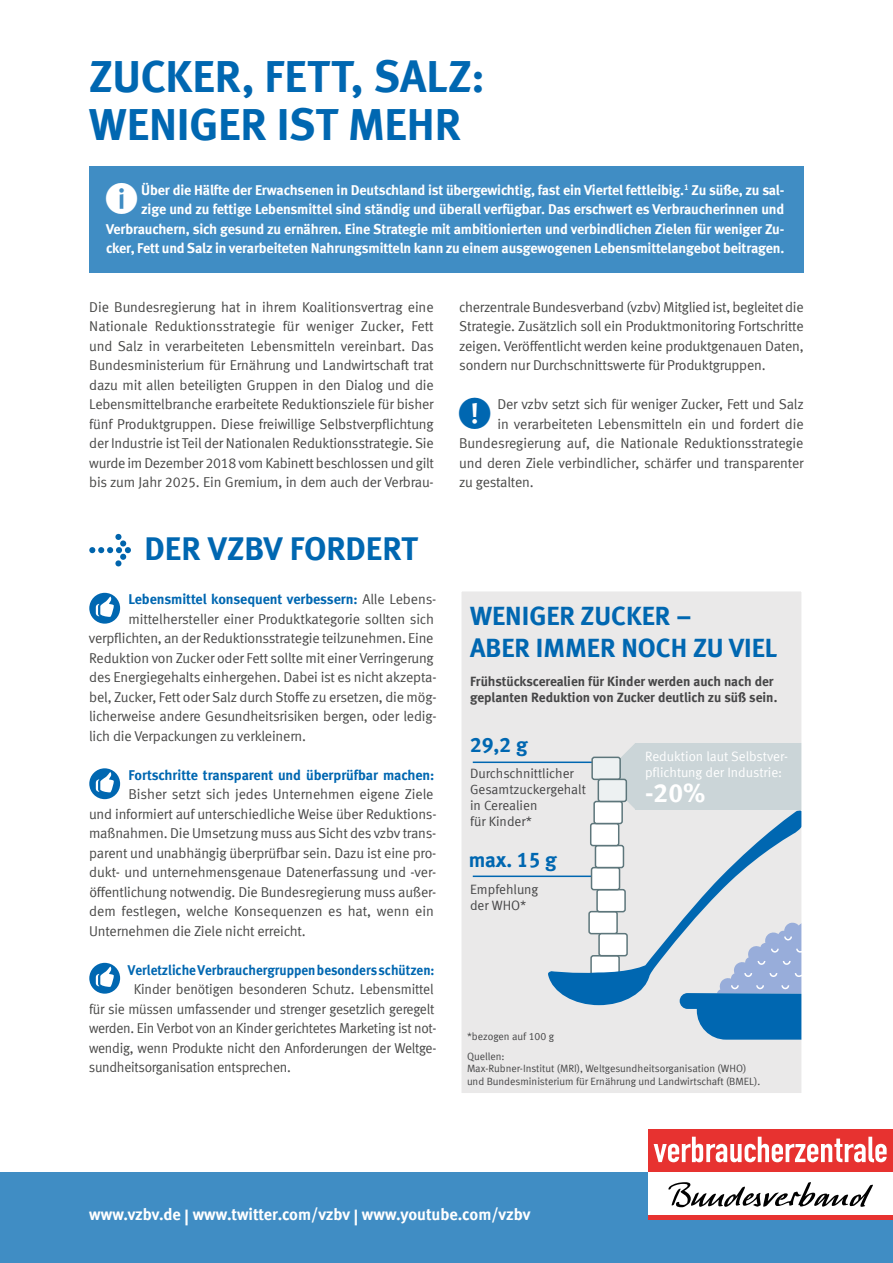
<style>
.page{position:relative;width:893px;height:1263px;background:#fff}
.page>*{position:absolute;margin:0;border:0;box-sizing:border-box;transform-origin:0 0}
.t1{font:700 45px/48px "VZ Meta LF";color:#0067b1}
.t2{font:700 33px "VZ Meta LF";color:#0067b1}
.t3{font:700 26.55px/31.8px "VZ Meta LF";color:#0067b1}
.t4{font:700 26.55px "VZ Meta LF";color:#fff}
.t5{font:700 21px "VZ Meta LF";color:#0067b1}
.t6{font:700 16.5px "VZ Meta LF";color:#fff}
.t7{font:14.25px/19.5px "VZ Meta LF";letter-spacing:-.01em;color:#494948;text-align:justify}
.t8{font:700 14.25px/19.5px "VZ Meta LF";letter-spacing:-.01em;color:#fff;text-align:right}
.t9{font:700 14.25px "VZ Meta LF";letter-spacing:-.005em;color:#0067b1}
.t10{font:700 14.25px "VZ Meta LF";letter-spacing:-.005em;color:#0067b1;scale:.94 1}
.t11{font:700 13.5px/16.2px "VZ Meta LF";color:#464647}
.t12{font:13.5px/16.2px "VZ Meta LF";color:#464647}
.t13{font:13.5px/16.2px "VZ Meta LF";color:#fff}
.t14{font:10.5px/12.6px "VZ Meta LF";color:#464647}
.s1{font-weight:400;color:#494948}
</style>
<div class="page">
<div style="left:0;top:1172px;width:893px;height:91px;background:#408dc4"></div>
<div style="left:89px;top:166px;width:715px;height:107px;background:#408dc4"></div>
<div style="left:648px;top:1129px;width:245px;height:43px;background:#e73230"></div>
<svg style="left:654px;top:1137px;width:233px;height:25px"></svg>
<div style="left:648px;top:1172px;width:245px;height:43px;background:#fff"></div>
<div style="left:648px;top:1215px;width:245px;height:5px;background:#e73230"></div>
<svg style="left:668px;top:1182px;width:205px;height:25px"></svg>
<svg style="left:89px;top:534px;width:42px;height:32px"></svg>
<div style="left:89px;top:593px;width:31px;height:31px;background:#0067b1;border-radius:50%"></div>
<svg style="left:96px;top:596px;width:18px;height:21px"></svg>
<div style="left:89px;top:768px;width:31px;height:31px;background:#0067b1;border-radius:50%"></div>
<svg style="left:96px;top:771px;width:18px;height:21px"></svg>
<div style="left:459px;top:589px;width:345px;height:506px;background:#eae9e9"></div>
<svg style="left:602px;top:744px;width:33px;height:65px"></svg>
<hr style="left:473px;top:761px;width:135px;height:2px;background:#0067b1">
<hr style="left:473px;top:875px;width:135px;height:2px;background:#0067b1">
<div style="left:635px;top:743px;width:168px;height:67px;background:#cbd5d8"></div>
<svg style="left:680px;top:1005px;width:121px;height:35px"></svg>
<div style="left:592px;top:757px;width:28px;height:22px;background:#edf1f2;border-radius:2px"></div>
<div style="left:591px;top:757px;width:30px;height:23px;border:2px solid #5d767b;border-radius:2px"></div>
<div style="left:594px;top:801px;width:28px;height:22px;background:#fff;border-radius:2px"></div>
<div style="left:593px;top:801px;width:30px;height:23px;border:2px solid #5d767b;border-radius:2px"></div>
<div style="left:598px;top:779px;width:28px;height:22px;background:#edf1f2;border-radius:2px"></div>
<div style="left:598px;top:779px;width:29px;height:23px;border:2px solid #5d767b;border-radius:2px"></div>
<svg style="left:548px;top:809px;width:253px;height:196px"></svg>
<div style="left:457px;top:587px;width:349px;height:510px;border:4px solid #fff"></div>
<div style="left:89px;top:963px;width:31px;height:31px;background:#0067b1;border-radius:50%"></div>
<svg style="left:96px;top:966px;width:18px;height:21px"></svg>
<h1 class="t1" style="left:89px;top:52px;width:397px">ZUCKER, FETT, SALZ:<br>WENIGER IST MEHR</h1>
<p class="t8" style="left:106px;top:180px;width:680px">Über die Hälfte der Erwachsenen in Deutschland ist übergewichtig, fast ein Viertel fettleibig.<sup>1</sup> Zu süße, zu sal-<br>zige und zu fettige Lebensmittel sind ständig und überall verfügbar. Das erschwert es Verbraucherinnen und Verbrauchern, sich gesund zu ernähren. Eine Strategie mit ambitionierten und verbindlichen Zielen für weniger Zu&shy;cker, Fett und Salz in verarbeiteten Nahrungsmitteln kann zu einem ausgewogenen Lebensmittelangebot beitragen.</p>
<p class="t7" style="left:89px;top:297px;width:346px">Die Bundesregierung hat in ihrem Koalitionsvertrag eine Nationale Reduktionsstrategie für weniger Zucker, Fett und Salz in verarbeiteten Lebensmitteln vereinbart. Das Bundesministerium für Ernährung und Landwirtschaft trat dazu mit allen beteiligten Gruppen in den Dialog und die Lebensmittelbranche erarbeitete Reduktionsziele für bisher fünf Produktgruppen. Diese freiwillige Selbstverpflichtung der Industrie ist Teil der Nationalen Reduktionsstrategie. Sie wurde im Dezember 2018 vom Kabinett beschlossen und gilt bis zum Jahr 2025. Ein Gremium, in dem auch der Verbrau-</p>
<p class="t7" style="left:459px;top:297px;width:346px">cherzentrale Bundesverband (vzbv) Mitglied ist, begleitet die Strategie. Zusätzlich soll ein Produktmonitoring Fortschritte zeigen. Veröffentlicht werden keine produktgenauen Daten, sondern nur Durchschnittswerte für Produktgruppen.</p>
<p class="t7" style="left:497px;top:394px;width:308px">Der vzbv setzt sich für weniger Zucker, Fett und Salz</p>
<p class="t7" style="left:497px;top:414px;width:308px">in verarbeiteten Lebensmitteln ein und fordert die</p>
<p class="t7" style="left:459px;top:433px;width:346px">Bundesregierung auf, die Nationale Reduktionsstrategie</p>
<p class="t7" style="left:459px;top:453px;width:346px">und deren Ziele verbindlicher, schärfer und transparenter</p>
<p class="t7" style="left:459px;top:472px;width:76px">zu gestalten.</p>
<h2 class="t2" style="left:145px;top:529px;width:275px">DER VZBV FORDERT</h2>
<p class="t9" style="left:129px;top:591px;width:309px">Lebensmittel konsequent verbessern: <span class="s1">Alle Lebens-</span></p>
<p class="t7" style="left:128px;top:609px;width:307px">mittelhersteller einer Produktkategorie sollten sich</p>
<p class="t7" style="left:89px;top:628px;width:346px">verpflichten, an der Reduktionsstrategie teilzunehmen. Eine</p>
<p class="t7" style="left:89px;top:648px;width:346px">Reduktion von Zucker oder Fett sollte mit einer Verringerung</p>
<p class="t7" style="left:89px;top:667px;width:349px">des Energiegehalts einhergehen. Dabei ist es nicht akzepta-</p>
<p class="t7" style="left:89px;top:687px;width:349px">bel, Zucker, Fett oder Salz durch Stoffe zu ersetzen, die mög-</p>
<p class="t7" style="left:89px;top:706px;width:349px">licherweise andere Gesundheitsrisiken bergen, oder ledig-</p>
<p class="t7" style="left:89px;top:726px;width:219px">lich die Verpackungen zu verkleinern.</p>
<p class="t9" style="left:129px;top:766px;width:307px">Fortschritte transparent und überprüfbar machen:</p>
<p class="t7" style="left:89px;top:784px;width:349px;text-align:left;text-indent:39px">Bisher setzt sich jedes Unternehmen eigene Ziele und informiert auf unterschiedliche Weise über Reduktions&shy;maßnahmen. Die Umsetzung muss aus Sicht des vzbv trans&shy;parent und unabhängig überprüfbar sein. Dazu ist eine pro&shy;dukt- und unternehmensgenaue Datenerfassung und -ver&shy;öffentlichung notwendig. Die Bundesregierung muss außer&shy;dem festlegen, welche Konsequenzen es hat, wenn ein Unternehmen die Ziele nicht erreicht.</p>
<p class="t10" style="left:128px;top:961px;width:328px">Verletzliche Verbrauchergruppen besonders schützen:</p>
<p class="t7" style="left:89px;top:979px;width:349px;text-align:left;text-indent:45px">Kinder benötigen besonderen Schutz. Lebensmittel für sie müssen umfassender und strenger gesetzlich geregelt werden. Ein Verbot von an Kinder gerichtetes Marketing ist not&shy;wendig, wenn Produkte nicht den Anforderungen der Weltge&shy;sundheitsorganisation entsprechen.</p>
<h3 class="t3" style="left:470px;top:600px;width:309px">WENIGER ZUCKER –<br>ABER IMMER NOCH ZU VIEL</h3>
<p class="t11" style="left:470px;top:673px;width:309px">Frühstückscerealien für Kinder werden auch nach der geplanten Reduktion von Zucker deutlich zu süß sein.</p>
<h3 class="t5" style="left:470px;top:732px;width:59px">29,2 g</h3>
<p class="t12" style="left:470px;top:765px;width:117px">Durchschnittlicher<br>Gesamtzuckergehalt in Cerealien<br>für Kinder*</p>
<h3 class="t5" style="left:469px;top:847px;width:90px">max. 15 g</h3>
<p class="t12" style="left:470px;top:881px;width:70px">Empfehlung der WHO*</p>
<p class="t14" style="left:467px;top:1029px;width:89px">*bezogen auf 100 g</p>
<p class="t13" style="left:645px;top:748px;width:145px">Reduktion laut Selbstver&shy;pflichtung der Industrie:</p>
<h3 class="t4" style="left:645px;top:777px;width:62px">-20%</h3>
<p class="t14" style="left:467px;top:1049px;width:295px">Quellen:<br>Max-Rubner-Institut (MRI), Weltgesundheitsorganisation (WHO) und Bundesministerium für Ernährung und Landwirtschaft (BMEL).</p>
<p class="t6" style="left:89px;top:1204px;width:443px">www.vzbv.de | www.twitter.com/vzbv | www.youtube.com/vzbv</p>
</div>
